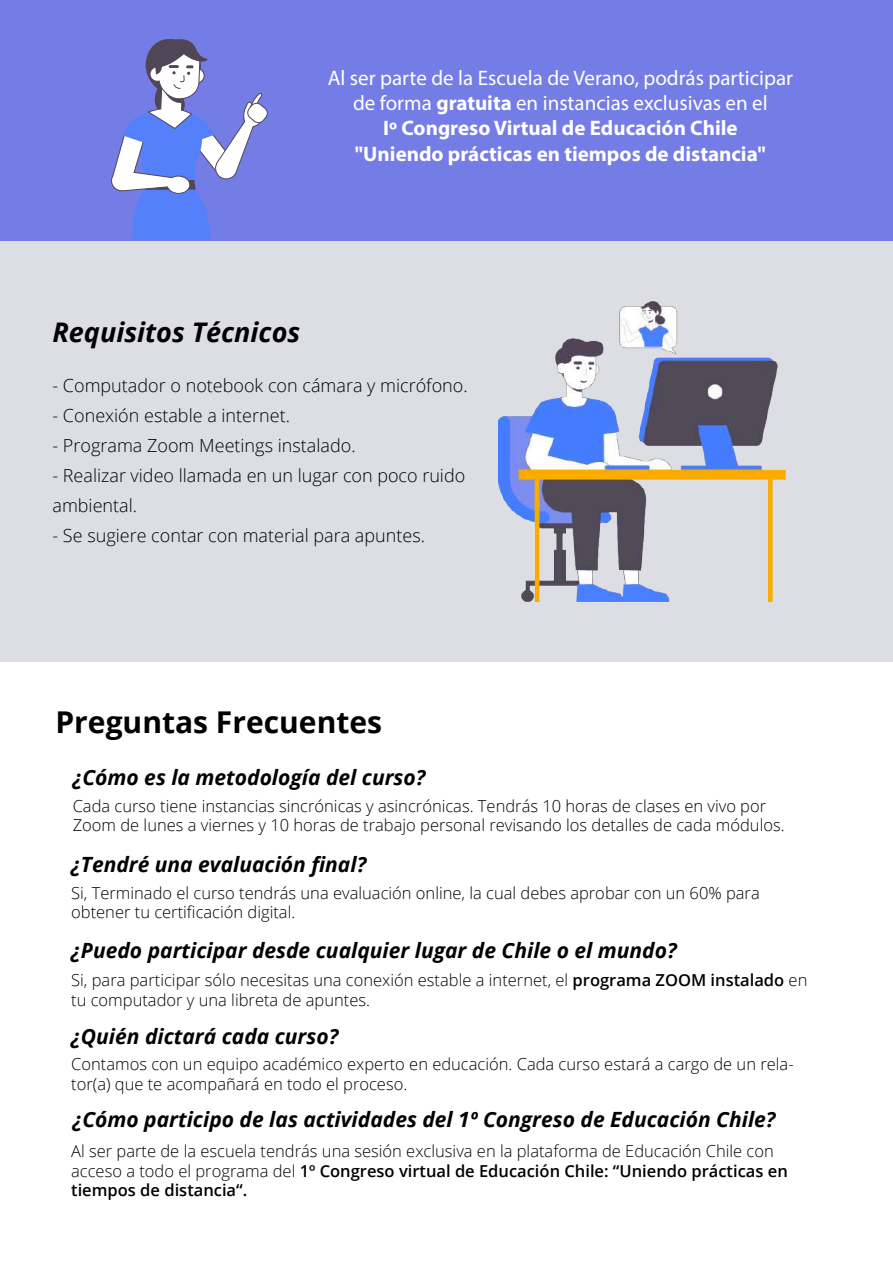
<style>
.page{position:relative;width:893px;height:1262px;background:#fff}
.page>*{position:absolute;margin:0;border:0;box-sizing:border-box;transform-origin:0 0}
.t1{font:700 30px "Open Sans";color:#000}
.t2{font:italic 700 27px "Open Sans";color:#000}
.t3{font:italic 700 21px "Open Sans";color:#000}
.t4{font:21px/25.2px "Myriad Pro";color:#fff;text-align:center}
.t5{font:300 18px/30px "Open Sans";color:#000}
.t6{font:300 16.5px/19.8px "Open Sans";color:#000}
.s1{font-weight:700}
.s2{font-weight:600}
</style>
<div class="page">
<div style="left:0;top:207px;width:892px;height:455px;background:#dcdee4"></div>
<img style="left:498px;top:301px;width:287px;height:301px">
<div style="left:0;top:0;width:892px;height:240px;background:#747de5"></div>
<svg style="left:111px;top:39px;width:157px;height:200px"></svg>
<p class="t4" style="left:328px;top:65px;width:467px">Al ser parte de la Escuela de Verano, podrás participar de forma <span class="s1">gratuita</span> en instancias exclusivas en el<br><span class="s1">Iº Congreso Virtual de Educación Chile<br>"Uniendo prácticas en tiempos de distancia"</span></p>
<h2 class="t2" style="left:52px;top:313px;width:249px">Requisitos Técnicos</h2>
<p class="t5" style="left:52px;top:369px;width:416px">- Computador o notebook con cámara y micrófono.</p>
<p class="t5" style="left:52px;top:399px;width:239px">- Conexión estable a internet.</p>
<p class="t5" style="left:52px;top:429px;width:304px">- Programa Zoom Meetings instalado.</p>
<p class="t5" style="left:52px;top:459px;width:414px">- Realizar video llamada en un lugar con poco ruido ambiental.</p>
<p class="t5" style="left:52px;top:519px;width:374px">- Se sugiere contar con material para apuntes.</p>
<h1 class="t1" style="left:55px;top:700px;width:328px">Preguntas Frecuentes</h1>
<p class="t3" style="left:73px;top:762px;width:354px">¿Cómo es la metodología del curso?</p>
<p class="t6" style="left:73px;top:795px;width:713px">Cada curso tiene instancias sincrónicas y asincrónicas. Tendrás 10 horas de clases en vivo por<br>Zoom de lunes a viernes y 10 horas de trabajo personal revisando los detalles de cada módulos.</p>
<p class="t3" style="left:71px;top:849px;width:296px">¿Tendré una evaluación final?</p>
<p class="t6" style="left:71px;top:882px;width:690px">Si, Terminado el curso tendrás una evaluación online, la cual debes aprobar con un 60% para obtener tu certificación digital.</p>
<p class="t3" style="left:71px;top:935px;width:607px">¿Puedo participar desde cualquier lugar de Chile o el mundo?</p>
<p class="t6" style="left:71px;top:969px;width:737px">Si, para participar sólo necesitas una conexión estable a internet, el <span class="s2">programa ZOOM instalado</span> en tu computador y una libreta de apuntes.</p>
<p class="t3" style="left:71px;top:1021px;width:268px">¿Quién dictará cada curso?</p>
<p class="t6" style="left:71px;top:1054px;width:724px">Contamos con un equipo académico experto en educación. Cada curso estará a cargo de un rela&shy;tor(a) que te acompañará en todo el proceso.</p>
<p class="t3" style="left:73px;top:1104px;width:704px">¿Cómo participo de las actividades del 1º Congreso de Educación Chile?</p>
<p class="t6" style="left:71px;top:1140px;width:718px">Al ser parte de la escuela tendrás una sesión exclusiva en la plataforma de Educación Chile con acceso a todo el programa del <span class="s2">1º Congreso virtual de Educación Chile: “Uniendo prácticas en tiempos de distancia“.</span></p>
</div>
